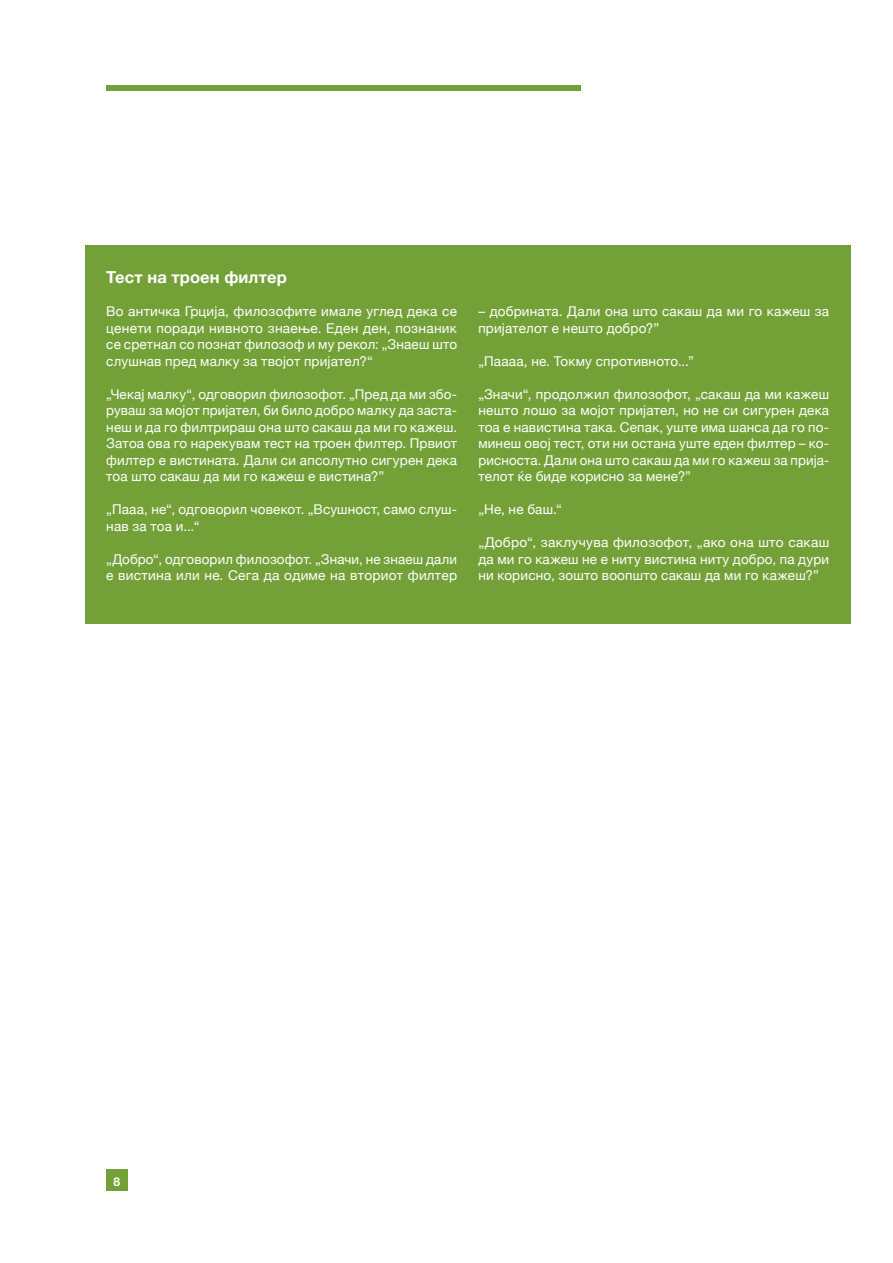
<style>
.page{position:relative;width:893px;height:1263px;background:#fff}
.page>*{position:absolute;margin:0;border:0;box-sizing:border-box;transform-origin:0 0}
.t1{font:700 16.5px "Helvetica Neue";letter-spacing:.01em;color:#fff}
.t2{font:13.5px/16.5px "Helvetica Neue";letter-spacing:.015em;color:#fff;text-align:justify}
.t3{font:700 12px "Helvetica Neue";color:#fff}
</style>
<div class="page">
<div style="left:106px;top:85px;width:475px;height:5px;background:#73a138"></div>
<div style="left:85px;top:246px;width:765px;height:378px;background:#73a138"></div>
<div style="left:106px;top:1169px;width:22px;height:22px;background:#73a138"></div>
<p class="t1" style="left:106px;top:264px;width:182px">Тест на троен филтер</p>
<p class="t2" style="left:106px;top:304px;width:352px">Во античка Грциjа, филозофите имале углед дека се ценети поради нивното знаење. Еден ден, познаник се сретнал со познат филозоф и му рекол: „Знаеш што слушнав пред малку за твоjот приjател?“</p>
<p class="t2" style="left:106px;top:386px;width:352px">„Чекаj малку“, одговорил филозофот. „Пред да ми збо&shy;руваш за моjот приjател, би било добро малку да заста&shy;неш и да го филтрираш она што сакаш да ми го кажеш.<br>Затоа ова го нарекувам тест на троен филтер. Првиот филтер е вистината. Дали си апсолутно сигурен дека тоа што сакаш да ми го кажеш е вистина?”</p>
<p class="t2" style="left:106px;top:502px;width:352px">„Пааа, не“, одговорил човекот. „Всушност, само слуш&shy;нав за тоа и...“</p>
<p class="t2" style="left:106px;top:551px;width:352px">„Добро“, одговорил филозофот. „Значи, не знаеш дали е вистина или не. Сега да одиме на вториот филтер</p>
<p class="t2" style="left:478px;top:304px;width:352px">– добрината. Дали она што сакаш да ми го кажеш за приjателот е нешто добро?”</p>
<p class="t2" style="left:478px;top:353px;width:217px">„Паааа, не. Токму спротивното...”</p>
<p class="t2" style="left:478px;top:386px;width:352px">„Значи“, продолжил филозофот, „сакаш да ми кажеш нешто лошо за моjот приjател, но не си сигурен дека тоа е навистина така. Сепак, уште има шанса да го по&shy;минеш овоj тест, оти ни остана уште еден филтер – ко&shy;рисноста. Дали она што сакаш да ми го кажеш за приjа&shy;телот ќе биде корисно за мене?”</p>
<p class="t2" style="left:478px;top:502px;width:85px">„Не, не баш.“</p>
<p class="t2" style="left:478px;top:535px;width:352px">„Добро“, заклучува филозофот, „ако она што сакаш да ми го кажеш не е ниту вистина ниту добро, па дури ни корисно, зошто воопшто сакаш да ми го кажеш?”</p>
<p class="t3" style="left:114px;top:1172px;width:8px">8</p>
</div>
